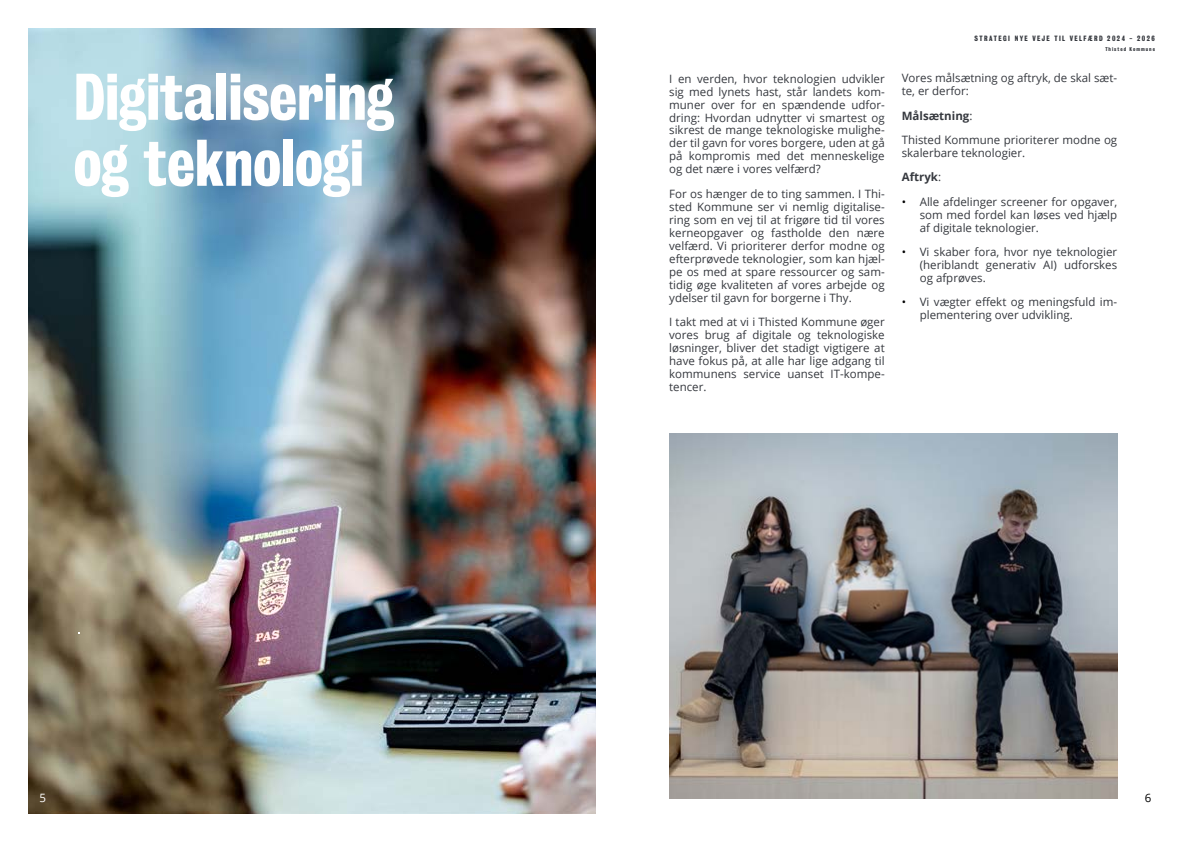
<style>
.page{position:relative;width:1191px;height:842px;background:#fff}
.page>*{position:absolute;margin:0;border:0;box-sizing:border-box;transform-origin:0 0}
.t1{font:60px/66px "Bureau Grotesque Three Seven";color:#fff}
.t2{font:11.5px/13px "Open Sans";color:#36393f;text-align:justify}
.t3{font:11.5px "Open Sans";color:#fff}
.t4{font:11.5px "Open Sans";color:#000}
.t5{font:7px "Bureau Grotesque Three Seven";letter-spacing:.2em;color:#36393f}
.t6{font:5px "Bureau Grotesque Three Seven";letter-spacing:.2em;color:#36393f}
.s1{font-weight:700}
.s2{color:#000}
</style>
<div class="page">
<img style="left:28px;top:28px;width:567px;height:786px">
<img style="left:669px;top:434px;width:448px;height:364px">
<p class="t5" style="left:974px;top:34px;width:182px">STRATEGI NYE VEJE TIL VELFÆRD 2024 - 2026</p>
<h1 class="t1" style="left:74px;top:62px;width:321px">Digitalisering og teknologi</h1>
<p class="t2" style="left:669px;top:72px;width:217px">I en verden, hvor teknologien udvikler sig med lynets hast, står landets kom&shy;muner over for en spændende udfor&shy;dring: Hvordan udnytter vi smartest og sikrest de mange teknologiske mulighe&shy;der til gavn for vores borgere, uden at gå på kompromis med det menneskelige og det nære i vores velfærd?</p>
<p class="t2" style="left:669px;top:187px;width:217px">For os hænger de to ting sammen. I Thi&shy;sted Kommune ser vi nemlig digitalise&shy;ring som en vej til at frigøre tid til vores kerneopgaver og fastholde den nære velfærd. Vi prioriterer derfor modne og efterprøvede teknologier, som kan hjæl&shy;pe os med at spare ressourcer og sam&shy;tidig øge kvaliteten af vores arbejde og ydelser til gavn for borgerne i Thy.</p>
<p class="t2" style="left:669px;top:315px;width:217px">I takt med at vi i Thisted Kommune øger vores brug af digitale og teknologiske løsninger, bliver det stadigt vigtigere at have fokus på, at alle har lige adgang til kommunens service uanset IT-kompe&shy;tencer.</p>
<p class="t6" style="left:1105px;top:46px;width:51px">Thisted Kommune</p>
<p class="t2" style="left:901px;top:71px;width:217px">Vores målsætning og aftryk, de skal sæt&shy;te, er derfor:</p>
<p class="t2" style="left:901px;top:103px;width:217px;line-height:24.3px"><span class="s1">Målsætning</span>:<br>Thisted Kommune prioriterer modne og</p>
<p class="t2" style="left:901px;top:140px;width:125px;line-height:24.3px">skalerbare teknologier.<br><span class="s1">Aftryk</span>:</p>
<p class="t2" style="left:919px;top:195px;width:199px;text-indent:-18px"><span class="s2">•</span> Alle afdelinger screener for opgaver, som med fordel kan løses ved hjælp af digitale teknologier.</p>
<p class="t2" style="left:919px;top:245px;width:199px;text-indent:-18px"><span class="s2">•</span> Vi skaber fora, hvor nye teknologier (heriblandt generativ AI) udforskes og afprøves.</p>
<p class="t2" style="left:919px;top:295px;width:199px;text-indent:-18px"><span class="s2">•</span> Vi vægter effekt og meningsfuld im&shy;plementering over udvikling.</p>
<p class="t3" style="left:40px;top:790px;width:8px">5</p>
<p class="t4" style="left:1144px;top:790px;width:8px">6</p>
</div>
